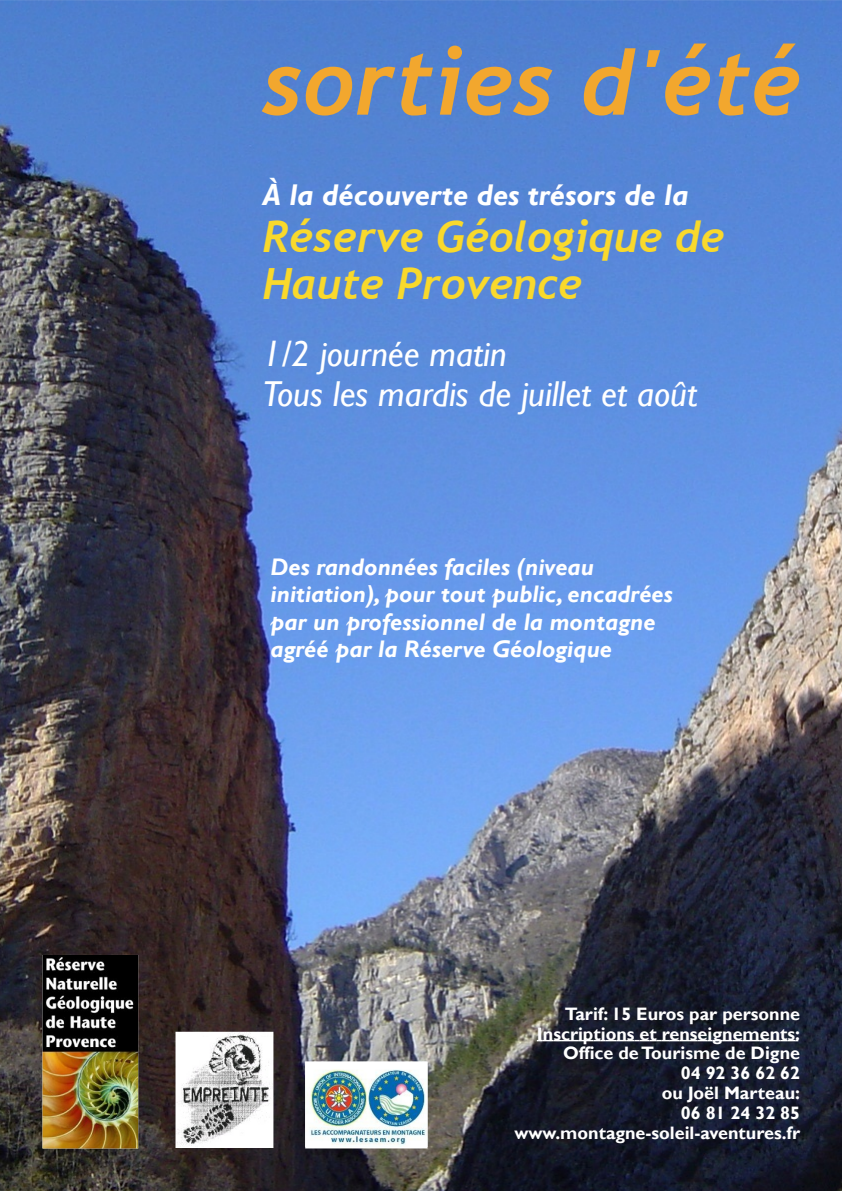
<style>
.page{position:relative;width:842px;height:1191px;background:#fff}
.page>*{position:absolute;margin:0;border:0;box-sizing:border-box;transform-origin:0 0}
.t1{font:italic 700 90px "Trebuchet";color:#f2a72e}
.t2{font:italic 700 43px/47.3px "Trebuchet";color:#f9d92c}
.t3{font:italic 36px/39.6px "Gill Sans";color:#fff}
.t4{font:italic 700 30px "Gill Sans";color:#fff}
.t5{font:italic 700 24px/27.4px "Gill Sans";color:#fff}
.t6{font:700 18px/19.8px "Gill Sans";color:#fff;text-align:right}
</style>
<div class="page">
<img style="left:0;top:0;width:842px;height:1191px">
<svg style="left:537px;top:1040px;width:261px;height:1px"></svg>
<img style="left:43px;top:955px;width:95px;height:193px">
<img style="left:175px;top:1031px;width:98px;height:116px">
<div style="left:305px;top:1061px;width:122px;height:87px;background:#fff"></div>
<img style="left:305px;top:1061px;width:122px;height:85px">
<h1 class="t1" style="left:261px;top:30px;width:540px">sorties d'été</h1>
<h3 class="t4" style="left:262px;top:177px;width:428px">À la découverte des trésors de la</h3>
<h2 class="t2" style="left:262px;top:213px;width:463px">Réserve Géologique de<br>Haute Provence</h2>
<h3 class="t3" style="left:262px;top:334px;width:436px">1/2 journée matin<br>Tous les mardis de juillet et août</h3>
<h3 class="t5" style="left:270px;top:552px;width:404px">Des randonnées faciles (niveau initiation), pour tout public, encadrées par un professionnel de la montagne agréé par la Réserve Géologique</h3>
<p class="t6" style="left:514px;top:1003px;width:287px">Tarif: 15 Euros par personne<br>Inscriptions et renseignements:<br>Office deTourisme de Digne<br>04 92 36 62 62<br>ou Joël Marteau:<br>06 81 24 32 85 www.montagne-soleil-aventures.fr</p>
</div>
